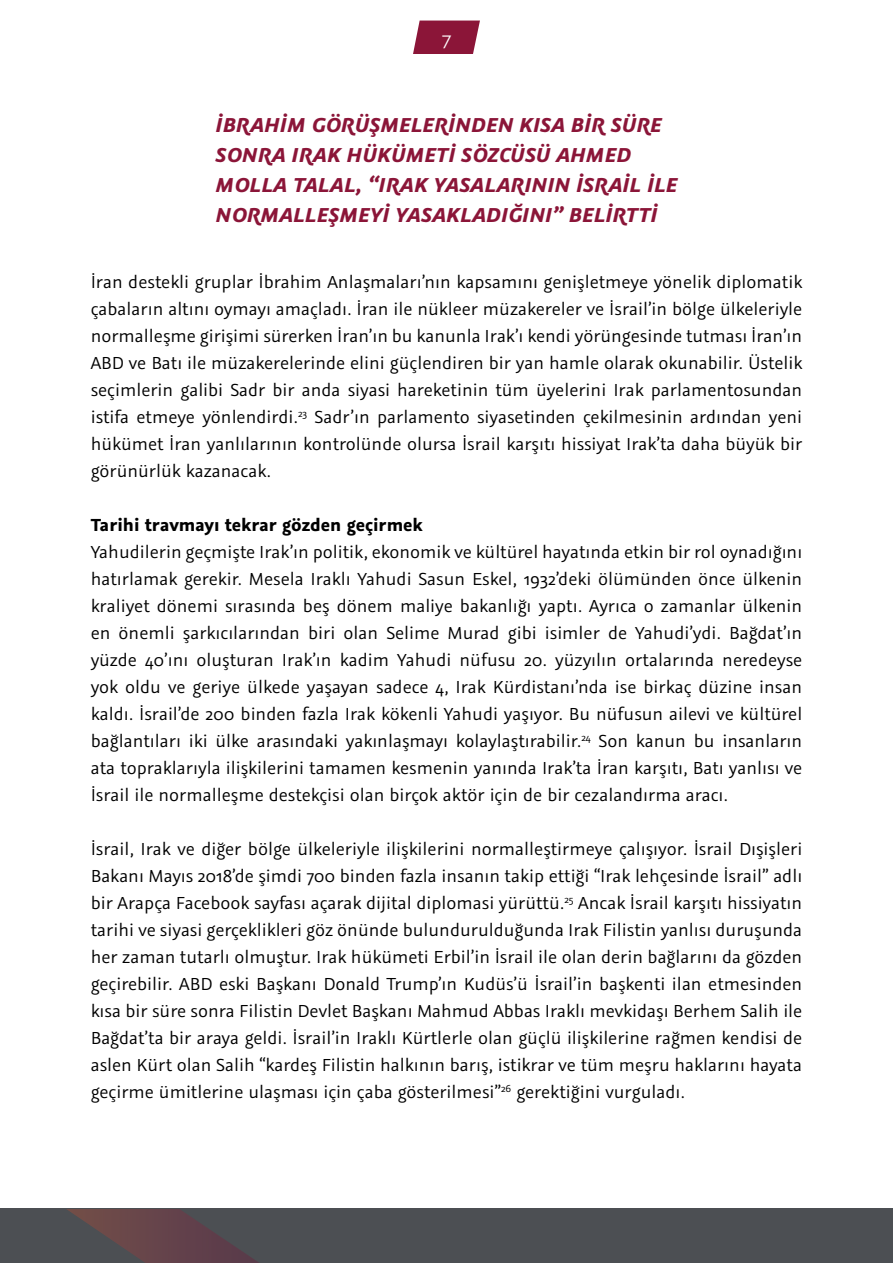
<style>
.page{position:relative;width:893px;height:1263px;background:#fff}
.page>*{position:absolute;margin:0;border:0;box-sizing:border-box;transform-origin:0 0}
.t1{font:italic 700 22.5px/30px "Graublau Sans";letter-spacing:.01em;color:#8b1538}
.t2{font:19.5px/27px "Graublau Sans";color:#000;text-align:justify}
.t3{font:700 19.5px "Graublau Sans";color:#000}
.t4{font:18px "Raleway";color:#fff}
</style>
<div class="page">
<div style="left:0;top:1209px;width:893px;height:54px;background:#4c4f53"></div>
<svg style="left:67px;top:1209px;width:192px;height:54px"></svg>
<svg style="left:413px;top:21px;width:67px;height:33px;background:#962c4c"></svg>
<p class="t4" style="left:442px;top:29px;width:11px">7</p>
<p class="t1" style="left:216px;top:110px;width:463px">İBRAHIM GÖRÜŞMELERINDEN KISA BIR SÜRE SONRA IRAK HÜKÜMETI SÖZCÜSÜ AHMED MOLLA TALAL, “IRAK YASALARININ İSRAIL ILE NORMALLEŞMEYI YASAKLADIĞINI” BELIRTTI</p>
<p class="t2" style="left:91px;top:268px;width:713px">İran destekli gruplar İbrahim Anlaşmaları’nın kapsamını genişletmeye yönelik diplomatik çabaların altını oymayı amaçladı. İran ile nükleer müzakereler ve İsrail’in bölge ülkeleriyle normalleşme girişimi sürerken İran’ın bu kanunla Irak’ı kendi yörüngesinde tutması İran’ın ABD ve Batı ile müzakerelerinde elini güçlendiren bir yan hamle olarak okunabilir. Üstelik seçimlerin galibi Sadr bir anda siyasi hareketinin tüm üyelerini Irak parlamentosundan istifa etmeye yönlendirdi.<sup>23</sup> Sadr’ın parlamento siyasetinden çekilmesinin ardından yeni hükümet İran yanlılarının kontrolünde olursa İsrail karşıtı hissiyat Irak’ta daha büyük bir görünürlük kazanacak.</p>
<p class="t3" style="left:91px;top:512px;width:334px">Tarihi travmayı tekrar gözden geçirmek</p>
<p class="t2" style="left:91px;top:538px;width:713px">Yahudilerin geçmişte Irak’ın politik, ekonomik ve kültürel hayatında etkin bir rol oynadığını hatırlamak gerekir. Mesela Iraklı Yahudi Sasun Eskel, 1932’deki ölümünden önce ülkenin kraliyet dönemi sırasında beş dönem maliye bakanlığı yaptı. Ayrıca o zamanlar ülkenin en önemli şarkıcılarından biri olan Selime Murad gibi isimler de Yahudi’ydi. Bağdat’ın yüzde 40’ını oluşturan Irak’ın kadim Yahudi nüfusu 20. yüzyılın ortalarında neredeyse yok oldu ve geriye ülkede yaşayan sadece 4, Irak Kürdistanı’nda ise birkaç düzine insan kaldı. İsrail’de 200 binden fazla Irak kökenli Yahudi yaşıyor. Bu nüfusun ailevi ve kültürel bağlantıları iki ülke arasındaki yakınlaşmayı kolaylaştırabilir.<sup>24</sup> Son kanun bu insanların ata topraklarıyla ilişkilerini tamamen kesmenin yanında Irak’ta İran karşıtı, Batı yanlısı ve İsrail ile normalleşme destekçisi olan birçok aktör için de bir cezalandırma aracı.</p>
<p class="t2" style="left:91px;top:835px;width:713px">İsrail, Irak ve diğer bölge ülkeleriyle ilişkilerini normalleştirmeye çalışıyor. İsrail Dışişleri Bakanı Mayıs 2018’de şimdi 700 binden fazla insanın takip ettiği “Irak lehçesinde İsrail” adlı bir Arapça Facebook sayfası açarak dijital diplomasi yürüttü.<sup>25</sup> Ancak İsrail karşıtı hissiyatın tarihi ve siyasi gerçeklikleri göz önünde bulundurulduğunda Irak Filistin yanlısı duruşunda her zaman tutarlı olmuştur. Irak hükümeti Erbil’in İsrail ile olan derin bağlarını da gözden geçirebilir. ABD eski Başkanı Donald Trump’ın Kudüs’ü İsrail’in başkenti ilan etmesinden kısa bir süre sonra Filistin Devlet Başkanı Mahmud Abbas Iraklı mevkidaşı Berhem Salih ile Bağdat’ta bir araya geldi. İsrail’in Iraklı Kürtlerle olan güçlü ilişkilerine rağmen kendisi de aslen Kürt olan Salih “kardeş Filistin halkının barış, istikrar ve tüm meşru haklarını hayata geçirme ümitlerine ulaşması için çaba gösterilmesi”<sup>26</sup> gerektiğini vurguladı.</p>
</div>
